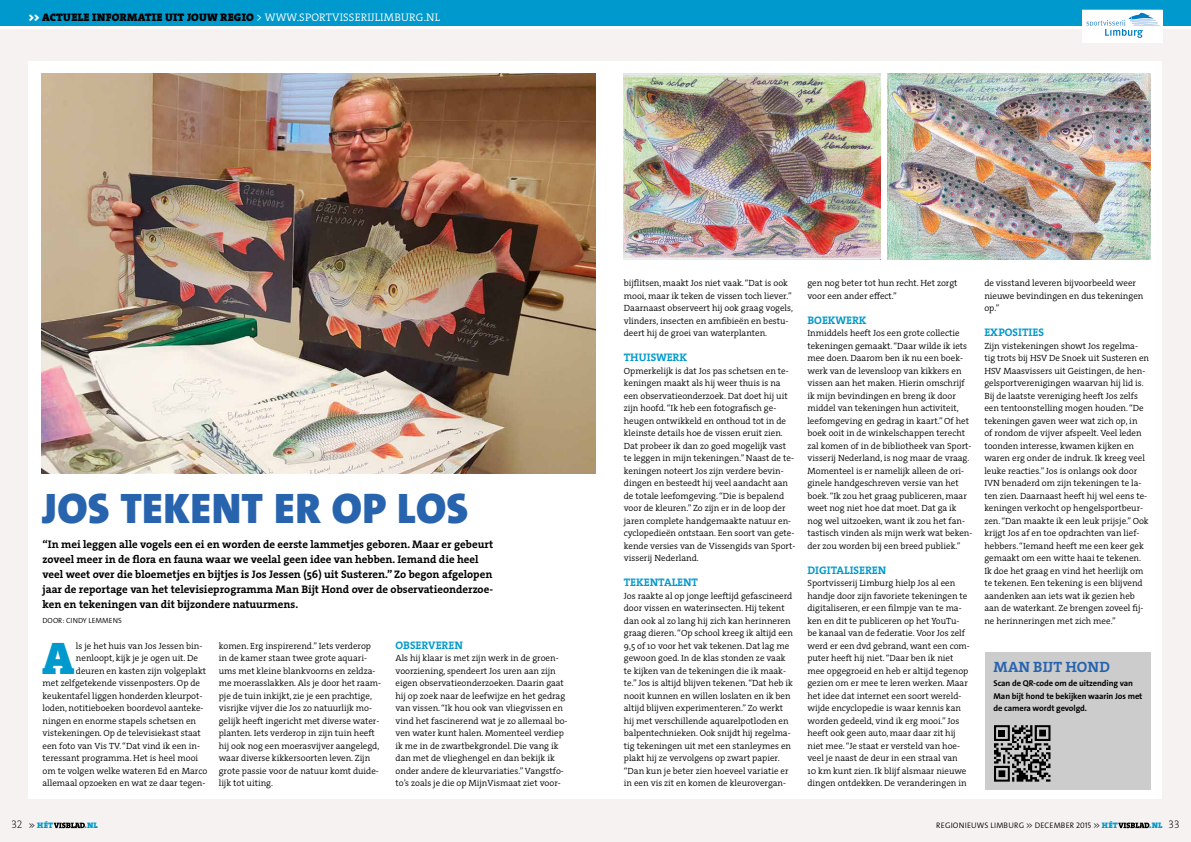
<style>
.page{position:relative;width:1191px;height:842px;background:#f5f2f1}
.page>*{position:absolute;margin:0;border:0;box-sizing:border-box;transform-origin:0 0}
.t1{font:46px "The Serif HP9 Blk";color:#0099cd}
.t2{font:900 43px "The Sans Os F";letter-spacing:.01em;color:#2864ae}
.t3{font:15px "The Serif HP7 Bld";letter-spacing:.005em;color:#2864ae}
.t4{font:11px/15px "The Serif HP7 Bld";color:#000}
.t5{font:11px "The Serif HP7 Bld";color:#0099cd}
.t6{font:11px "The Serif HP9 Blk";letter-spacing:.015em;color:#000}
.t7{font:9px/12.5px "The Serif HP4 Se Lig";color:#000}
.t8{font:700 8.5px/12.5px "The Sans Os F";letter-spacing:-.01em;color:#000}
.t9{font:300 8px "The Sans Os F";letter-spacing:.02em;color:#000}
.t10{font:8px "The Serif HP9 Blk";letter-spacing:.03em;color:#0099cd}
.t11{font:300 7.5px "The Sans Os F";color:#000}
.s1{color:#fff}
.s2{font-family:"The Serif HP4 Se Lig";color:#fff}
.s3{font-family:"The Serif HP2 Ex Lig";font-size:11px;color:#000}
.s4{font-family:"The Sans Os F";font-weight:300;color:#000}
.s5{font-family:"The Serif HP9 Blk";font-weight:400;color:#0099cd}
</style>
<div class="page">
<div style="left:29px;top:61px;width:1133px;height:738px;background:#fff"></div>
<div style="left:0;top:0;width:1191px;height:28px;background:#0099cd"></div>
<svg style="left:1082px;top:10px;width:80px;height:33px"></svg>
<img style="left:42px;top:73px;width:553px;height:401px">
<img style="left:887px;top:74px;width:264px;height:185px">
<img style="left:624px;top:74px;width:256px;height:185px">
<svg style="left:54px;top:822px;width:31px;height:6px"></svg>
<svg style="left:1118px;top:822px;width:31px;height:6px"></svg>
<hr style="left:0;top:27px;width:1191px;height:2px;background:#fff">
<div style="left:985px;top:652px;width:166px;height:137px;background:#cdcccc"></div>
<svg style="left:994px;top:725px;width:57px;height:57px"></svg>
<p class="t6" style="left:28px;top:10px;width:413px"><span class="s1">&gt;&gt;</span> ACTUELE INFORMATIE UIT JOUW REGIO <span class="s2">&gt; WWW.SPORTVISSERIJLIMBURG.NL</span></p>
<h2 class="t2" style="left:42px;top:481px;width:427px">JOS TEKENT ER OP LOS</h2>
<p class="t4" style="left:43px;top:537px;width:452px">“In mei leggen alle vogels een ei en worden de eerste lammetjes geboren. Maar er gebeurt zoveel meer in de flora en fauna waar we veelal geen idee van hebben. Iemand die heel veel weet over die bloemetjes en bijtjes is Jos Jessen (56) uit Susteren.” Zo begon afgelopen jaar de reportage van het televisieprogramma Man Bijt Hond over de observatieonderzoe&shy;ken en tekeningen van dit bijzondere natuurmens.</p>
<p class="t11" style="left:43px;top:616px;width:81px">DOOR: CINDY LEMMENS</p>
<p class="t7" style="left:219px;top:639px;width:164px">komen. Erg inspirerend.” Iets verderop in de kamer staan twee grote aquari&shy;ums met kleine blankvoorns en zeldza&shy;me moerasslakken. Als je door het raam&shy;pje de tuin inkijkt, zie je een prachtige, visrijke vijver die Jos zo natuurlijk mo&shy;gelijk heeft ingericht met diverse water&shy;planten. Iets verderop in zijn tuin heeft hij ook nog een moerasvijver aangelegd, waar diverse kikkersoorten leven. Zijn grote passie voor de natuur komt duide&shy;lijk tot uiting.</p>
<p class="t5" style="left:395px;top:637px;width:69px">OBSERVEREN</p>
<h1 class="t1" style="left:42px;top:627px;width:34px">A</h1>
<p class="t7" style="left:76px;top:639px;width:128px">ls je het huis van Jos Jessen bin-</p>
<p class="t7" style="left:395px;top:652px;width:173px">Als hij klaar is met zijn werk in de groen&shy;voorziening, spendeert Jos uren aan zijn eigen observatieonderzoeken. Daarin gaat hij op zoek naar de leefwijze en het gedrag van vissen. “Ik hou ook van vliegvissen en vind het fascinerend wat je zo allemaal bo&shy;ven water kunt halen. Momenteel verdiep ik me in de zwartbekgrondel. Die vang ik dan met de vlieghengel en dan bekijk ik onder andere de kleurvariaties.” Vangstfo&shy;to’s zoals je die op MijnVismaat ziet voor-</p>
<p class="t7" style="left:76px;top:652px;width:124px">nenloopt, kijk je je ogen uit. De</p>
<p class="t7" style="left:76px;top:664px;width:132px">deuren en kasten zijn volgeplakt</p>
<p class="t7" style="left:43px;top:677px;width:159px">met zelfgetekende vissenposters. Op de</p>
<p class="t7" style="left:43px;top:689px;width:161px">keukentafel liggen honderden kleurpot-</p>
<p class="t7" style="left:43px;top:702px;width:163px">loden, notitieboeken boordevol aanteke-</p>
<p class="t7" style="left:43px;top:714px;width:155px">ningen en enorme stapels schetsen en</p>
<p class="t7" style="left:43px;top:727px;width:160px">vistekeningen. Op de televisiekast staat</p>
<p class="t7" style="left:43px;top:739px;width:159px">een foto van Vis TV. “Dat vind ik een in-</p>
<p class="t7" style="left:43px;top:752px;width:157px">teressant programma. Het is heel mooi</p>
<p class="t7" style="left:43px;top:764px;width:166px">om te volgen welke wateren Ed en Marco</p>
<p class="t7" style="left:43px;top:777px;width:164px">allemaal opzoeken en wat ze daar tegen-</p>
<p class="t7" style="left:624px;top:277px;width:171px">bijflitsen, maakt Jos niet vaak. “Dat is ook mooi, maar ik teken de vissen toch liever.” Daarnaast observeert hij ook graag vogels, vlinders, insecten en amfibieën en bestu&shy;deert hij de groei van waterplanten.</p>
<p class="t5" style="left:624px;top:350px;width:65px">THUISWERK</p>
<p class="t7" style="left:624px;top:364px;width:173px">Opmerkelijk is dat Jos pas schetsen en te&shy;keningen maakt als hij weer thuis is na een observatieonderzoek. Dat doet hij uit zijn hoofd. “Ik heb een fotografisch ge&shy;heugen ontwikkeld en onthoud tot in de kleinste details hoe de vissen eruit zien.<br>Dat probeer ik dan zo goed mogelijk vast te leggen in mijn tekeningen.” Naast de te&shy;keningen noteert Jos zijn verdere bevin&shy;dingen en besteedt hij veel aandacht aan de totale leefomgeving. “Die is bepalend voor de kleuren.” Zo zijn er in de loop der jaren complete handgemaakte natuur en&shy;cyclopedieën ontstaan. Een soort van gete&shy;kende versies van de Vissengids van Sport&shy;visserij Nederland.</p>
<p class="t5" style="left:624px;top:575px;width:76px">TEKENTALENT</p>
<p class="t7" style="left:624px;top:589px;width:171px">Jos raakte al op jonge leeftijd gefascineerd door vissen en waterinsecten. Hij tekent dan ook al zo lang hij zich kan herinneren graag dieren. “Op school kreeg ik altijd een 9,5 of 10 voor het vak tekenen. Dat lag me gewoon goed. In de klas stonden ze vaak te kijken van de tekeningen die ik maak&shy;te.” Jos is altijd blijven tekenen. “Dat heb ik nooit kunnen en willen loslaten en ik ben altijd blijven experimenteren.” Zo werkt hij met verschillende aquarelpotloden en balpentechnieken. Ook snijdt hij regelma&shy;tig tekeningen uit met een stanleymes en plakt hij ze vervolgens op zwart papier. “Dan kun je beter zien hoeveel variatie er in een vis zit en komen de kleurovergan-</p>
<p class="t7" style="left:807px;top:277px;width:152px">gen nog beter tot hun recht. Het zorgt voor een ander effect.”</p>
<p class="t5" style="left:807px;top:312px;width:61px">BOEKWERK</p>
<p class="t7" style="left:807px;top:327px;width:166px">Inmiddels heeft Jos een grote collectie tekeningen gemaakt. “Daar wilde ik iets mee doen. Daarom ben ik nu een boek&shy;werk van de levensloop van kikkers en vissen aan het maken. Hierin omschrijf ik mijn bevindingen en breng ik door middel van tekeningen hun activiteit, leefomgeving en gedrag in kaart.” Of het boek ooit in de winkelschappen terecht zal komen of in de bibliotheek van Sport&shy;visserij Nederland, is nog maar de vraag.<br>Momenteel is er namelijk alleen de ori&shy;ginele handgeschreven versie van het boek. “Ik zou het graag publiceren, maar weet nog niet hoe dat moet. Dat ga ik nog wel uitzoeken, want ik zou het fan&shy;tastisch vinden als mijn werk wat beken&shy;der zou worden bij een breed publiek.”</p>
<p class="t5" style="left:807px;top:562px;width:80px">DIGITALISEREN</p>
<p class="t7" style="left:807px;top:577px;width:164px">Sportvisserij Limburg hielp Jos al een handje door zijn favoriete tekeningen te digitaliseren, er een filmpje van te ma&shy;ken en dit te publiceren op het YouTu&shy;be kanaal van de federatie. Voor Jos zelf werd er een dvd gebrand, want een com&shy;puter heeft hij niet. “Daar ben ik niet mee opgegroeid en heb er altijd tegenop gezien om er mee te leren werken. Maar het idee dat internet een soort wereld&shy;wijde encyclopedie is waar kennis kan worden gedeeld, vind ik erg mooi.” Jos heeft ook geen auto, maar daar zit hij niet mee. “Je staat er versteld van hoe&shy;veel je naast de deur in een straal van<br>10 km kunt zien. Ik blijf alsmaar nieuwe dingen ontdekken. De veranderingen in</p>
<p class="t7" style="left:984px;top:277px;width:161px">de visstand leveren bijvoorbeeld weer nieuwe bevindingen en dus tekeningen op.”</p>
<p class="t5" style="left:984px;top:325px;width:61px">EXPOSITIES</p>
<p class="t7" style="left:984px;top:339px;width:166px">Zijn vistekeningen showt Jos regelma&shy;tig trots bij HSV De Snoek uit Susteren en HSV Maasvissers uit Geistingen, de hen&shy;gelsportverenigingen waarvan hij lid is.<br>Bij de laatste vereniging heeft Jos zelfs een tentoonstelling mogen houden. “De tekeningen gaven weer wat zich op, in<br>of rondom de vijver afspeelt. Veel leden toonden interesse, kwamen kijken en waren erg onder de indruk. Ik kreeg veel leuke reacties.” Jos is onlangs ook door IVN benaderd om zijn tekeningen te la&shy;ten zien. Daarnaast heeft hij wel eens te&shy;keningen verkocht op hengelsportbeur&shy;zen. “Dan maakte ik een leuk prijsje.” Ook krijgt Jos af en toe opdrachten van lief&shy;hebbers. “Iemand heeft me een keer gek gemaakt om een witte haai te tekenen.<br>Ik doe het graag en vind het heerlijk om te tekenen. Een tekening is een blijvend aandenken aan iets wat ik gezien heb aan de waterkant. Ze brengen zoveel fij&shy;ne herinneringen met zich mee.”</p>
<h3 class="t3" style="left:993px;top:657px;width:118px">MAN BIJT HOND</h3>
<p class="t8" style="left:993px;top:677px;width:150px">Scan de QR-code om de uitzending van<br>Man bijt hond te bekijken waarin Jos met de camera wordt gevolgd.</p>
<p class="t10" style="left:11px;top:820px;width:43px"><span class="s3">32</span> <span class="s4">&gt;&gt;</span> HÉT</p>
<p class="t10" style="left:85px;top:820px;width:15px">.NL</p>
<p class="t9" style="left:936px;top:820px;width:183px">REGIONIEUWS LIMBURG &gt;&gt; DECEMBER 2015 &gt;&gt; <span class="s5">HÉT</span></p>
<p class="t10" style="left:1149px;top:820px;width:32px">.NL <span class="s3">33</span></p>
</div>
